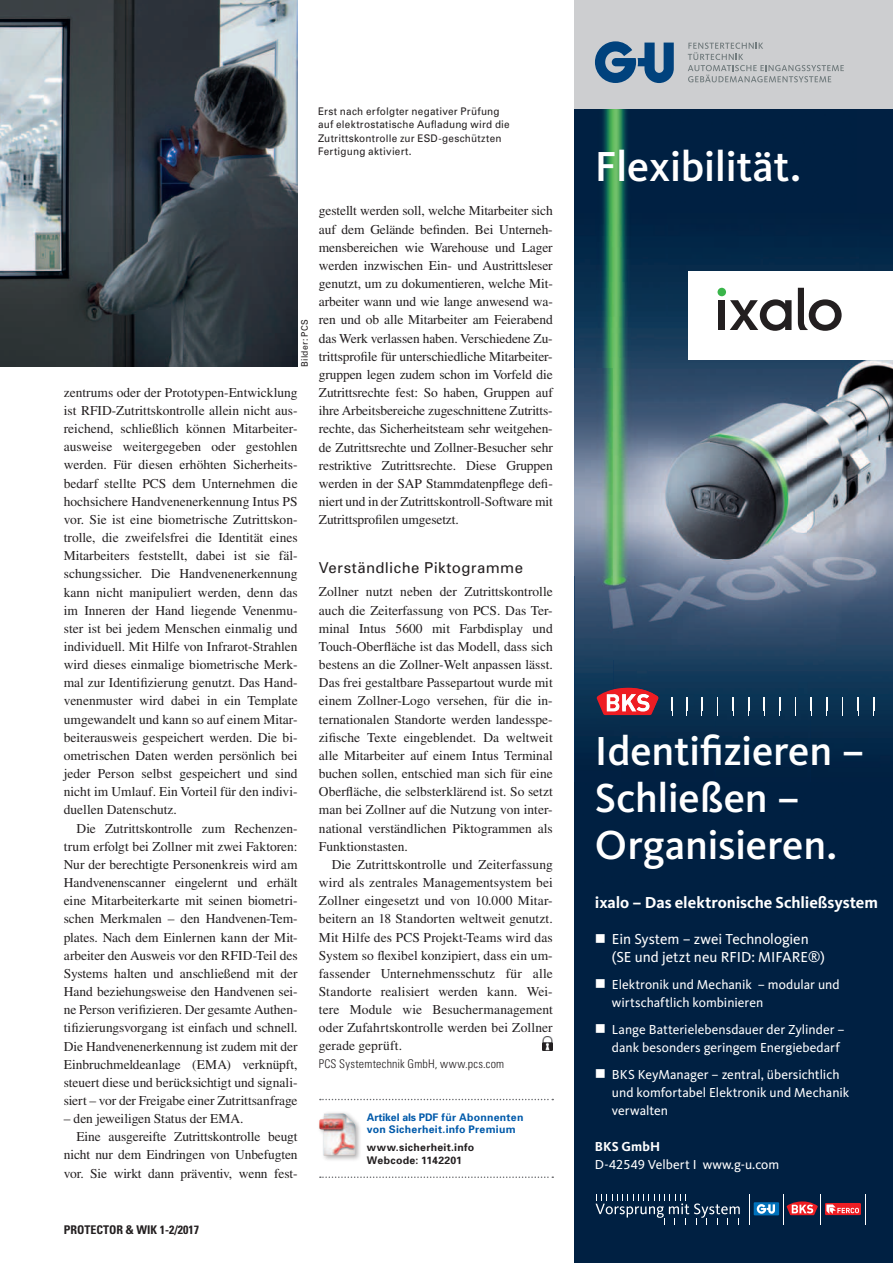
<style>
.page{position:relative;width:893px;height:1263px;background:#fff}
.page>*{position:absolute;margin:0;border:0;box-sizing:border-box;transform-origin:0 0}
.t1{font:500 43.5px "Kievit Pro";letter-spacing:-.01em;color:#fff}
.t2{font:500 42px/47.2px "Kievit Pro";letter-spacing:-.005em;color:#fff}
.t3{font:700 16.5px "Kievit Pro";letter-spacing:-.005em;color:#fff}
.t4{font:15px/18px "Kievit Pro";color:#fff}
.t5{font:15px "Univers";letter-spacing:.02em;color:#231f20}
.t6{font:13.5px/18.1px "Times";letter-spacing:-.01em;color:#231f20;text-align:justify}
.t7{font:13.5px/18px "Kievit Pro";color:#fff}
.t8{font:700 13.5px "Kievit Pro";letter-spacing:.015em;color:#fff}
.t9{font:300 condensed 12px "Univers";letter-spacing:.02em;color:#231f20}
.t10{font:700 condensed 12px "Univers";color:#231f20}
.t11{font:10.5px/13.5px "Univers";letter-spacing:.025em;color:#231f20;scale:.95 1}
.t12{font:700 10.5px/12px "Univers";letter-spacing:.025em;color:#015aaa}
.t13{font:700 10.5px/13.5px "Univers";letter-spacing:.03em;color:#231f20}
.t14{font:9px "Univers";letter-spacing:.025em;color:#231f20;scale:.95 1}
</style>
<div class="page">
<img style="left:0;top:0;width:298px;height:366px">
<div style="left:317px;top:1111px;width:45px;height:51px;background:#231f20;opacity:.35"></div>
<img style="left:319px;top:1113px;width:36px;height:43px">
<svg style="left:320px;top:1099px;width:233px;height:1px"></svg>
<svg style="left:320px;top:1176px;width:233px;height:2px"></svg>
<div style="left:574px;top:0;width:319px;height:110px;background:#cdced0"></div>
<svg style="left:595px;top:41px;width:79px;height:42px"></svg>
<svg style="left:688px;top:43px;width:156px;height:39px"></svg>
<img style="left:574px;top:110px;width:319px;height:207px">
<img style="left:574px;top:317px;width:114px;height:51px">
<img style="left:574px;top:368px;width:39px;height:208px">
<img style="left:574px;top:576px;width:47px;height:207px">
<div style="left:621px;top:710px;width:272px;height:73px;background:#022748"></div>
<div style="left:574px;top:783px;width:319px;height:103px;background:#002042"></div>
<div style="left:574px;top:886px;width:319px;height:377px;background:#002042"></div>
<svg style="left:597px;top:688px;width:61px;height:27px"></svg>
<img style="left:613px;top:358px;width:280px;height:352px">
<svg style="left:701px;top:697px;width:1px;height:18px"></svg>
<svg style="left:717px;top:697px;width:1px;height:18px"></svg>
<svg style="left:733px;top:697px;width:1px;height:18px"></svg>
<svg style="left:748px;top:697px;width:1px;height:18px"></svg>
<svg style="left:764px;top:697px;width:1px;height:18px"></svg>
<svg style="left:780px;top:697px;width:1px;height:18px"></svg>
<svg style="left:795px;top:697px;width:1px;height:18px"></svg>
<svg style="left:811px;top:697px;width:1px;height:18px"></svg>
<svg style="left:826px;top:697px;width:1px;height:18px"></svg>
<svg style="left:842px;top:697px;width:1px;height:18px"></svg>
<svg style="left:858px;top:697px;width:1px;height:18px"></svg>
<svg style="left:873px;top:697px;width:1px;height:18px"></svg>
<svg style="left:687px;top:697px;width:1px;height:18px"></svg>
<svg style="left:672px;top:697px;width:1px;height:18px"></svg>
<img style="left:613px;top:688px;width:45px;height:22px">
<img style="left:622px;top:694px;width:27px;height:16px">
<img style="left:613px;top:694px;width:6px;height:16px">
<div style="left:688px;top:271px;width:205px;height:88px;background:#fff"></div>
<div style="left:717px;top:288px;width:9px;height:8px;background:#3ab54a;border-radius:50%"></div>
<div style="left:719px;top:300px;width:6px;height:30px;background:#231f20"></div>
<svg style="left:730px;top:299px;width:61px;height:32px"></svg>
<svg style="left:798px;top:288px;width:44px;height:43px"></svg>
<svg style="left:595px;top:1194px;width:145px;height:30px"></svg>
<hr style="left:749px;top:1194px;width:1px;height:30px;background:#fff">
<hr style="left:784px;top:1194px;width:1px;height:30px;background:#fff">
<hr style="left:820px;top:1194px;width:1px;height:30px;background:#fff">
<hr style="left:865px;top:1194px;width:1px;height:30px;background:#fff">
<div style="left:754px;top:1202px;width:25px;height:13px;background:#0071bb"></div>
<svg style="left:757px;top:1204px;width:18px;height:10px"></svg>
<svg style="left:787px;top:1201px;width:31px;height:14px"></svg>
<div style="left:825px;top:1203px;width:36px;height:12px;background:#ee1d23"></div>
<svg style="left:826px;top:1204px;width:33px;height:10px"></svg>
<img style="left:543px;top:1036px;width:10px;height:14px">
<p class="t11" style="left:318px;top:104px;width:203px">Erst nach erfolgter negativer Prüfung auf elektrostatische Aufladung wird die Zutrittskontrolle zur ESD-geschützten Fertigung aktiviert.</p>
<p class="t14" style="left:299px;top:367px;width:51px;rotate:-90deg">Bilder: PCS</p>
<p class="t6" style="left:64px;top:383px;width:235px">zentrums oder der Prototypen-Entwicklung ist RFID-Zutrittskontrolle allein nicht aus&shy;reichend, schließlich können Mitarbeiter&shy;ausweise weitergegeben oder gestohlen werden. Für diesen erhöhten Sicherheits&shy;bedarf stellte PCS dem Unternehmen die hochsichere Handvenenerkennung Intus PS vor. Sie ist eine biometrische Zutrittskon&shy;trolle, die zweifelsfrei die Identität eines Mitarbeiters feststellt, dabei ist sie fäl&shy;schungssicher. Die Handvenenerkennung kann nicht manipuliert werden, denn das im Inneren der Hand liegende Venenmu&shy;ster ist bei jedem Menschen einmalig und individuell. Mit Hilfe von Infrarot-Strahlen wird dieses einmalige biometrische Merk&shy;mal zur Identifizierung genutzt. Das Hand&shy;venenmuster wird dabei in ein Template umgewandelt und kann so auf einem Mitar&shy;beiterausweis gespeichert werden. Die bi&shy;ometrischen Daten werden persönlich bei jeder Person selbst gespeichert und sind nicht im Umlauf. Ein Vorteil für den indivi&shy;duellen Datenschutz.</p>
<p class="t6" style="left:64px;top:819px;width:235px;text-indent:13px">Die Zutrittskontrolle zum Rechenzen&shy;trum erfolgt bei Zollner mit zwei Faktoren:<br>Nur der berechtigte Personenkreis wird am Handvenenscanner eingelernt und erhält eine Mitarbeiterkarte mit seinen biometri&shy;schen Merkmalen – den Handvenen-Tem&shy;plates. Nach dem Einlernen kann der Mit&shy;arbeiter den Ausweis vor den RFID-Teil des Systems halten und anschließend mit der Hand beziehungsweise den Handvenen sei&shy;ne Person verifizieren. Der gesamte Authen&shy;tifizierungsvorgang ist einfach und schnell.<br>Die Handvenenerkennung ist zudem mit der Einbruchmeldeanlage (EMA) verknüpft, steuert diese und berücksichtigt und signali&shy;siert – vor der Freigabe einer Zutrittsanfrage</p>
<p class="t6" style="left:64px;top:1109px;width:181px">– den jeweiligen Status der EMA.</p>
<p class="t6" style="left:77px;top:1128px;width:223px">Eine ausgereifte Zutrittskontrolle beugt</p>
<p class="t6" style="left:64px;top:1146px;width:235px">nicht nur dem Eindringen von Unbefugten</p>
<p class="t6" style="left:64px;top:1164px;width:235px">vor. Sie wirkt dann präventiv, wenn fest-</p>
<p class="t6" style="left:319px;top:202px;width:235px">gestellt werden soll, welche Mitarbeiter sich auf dem Gelände befinden. Bei Unterneh&shy;mensbereichen wie Warehouse und Lager werden inzwischen Ein- und Austrittsleser genutzt, um zu dokumentieren, welche Mit&shy;arbeiter wann und wie lange anwesend wa&shy;ren und ob alle Mitarbeiter am Feierabend das Werk verlassen haben. Verschiedene Zu&shy;trittsprofile für unterschiedliche Mitarbeiter&shy;gruppen legen zudem schon im Vorfeld die Zutrittsrechte fest: So haben, Gruppen auf ihre Arbeitsbereiche zugeschnittene Zutritts&shy;rechte, das Sicherheitsteam sehr weitgehen&shy;de Zutrittsrechte und Zollner-Besucher sehr restriktive Zutrittsrechte. Diese Gruppen werden in der SAP Stammdatenpflege defi&shy;niert und in der Zutrittskontroll-Software mit Zutrittsprofilen umgesetzt.</p>
<p class="t5" style="left:319px;top:558px;width:206px">Verständliche Piktogramme</p>
<p class="t6" style="left:319px;top:583px;width:235px">Zollner nutzt neben der Zutrittskontrolle auch die Zeiterfassung von PCS. Das Ter&shy;minal Intus 5600 mit Farbdisplay und Touch-Oberfläche ist das Modell, dass sich bestens an die Zollner-Welt anpassen lässt.<br>Das frei gestaltbare Passepartout wurde mit einem Zollner-Logo versehen, für die in&shy;ternationalen Standorte werden landesspe&shy;zifische Texte eingeblendet. Da weltweit alle Mitarbeiter auf einem Intus Terminal buchen sollen, entschied man sich für eine Oberfläche, die selbsterklärend ist. So setzt man bei Zollner auf die Nutzung von inter&shy;national verständlichen Piktogrammen als Funktionstasten.</p>
<p class="t6" style="left:319px;top:855px;width:235px;text-indent:13px">Die Zutrittskontrolle und Zeiterfassung wird als zentrales Managementsystem bei Zollner eingesetzt und von 10.000 Mitar&shy;beitern an 18 Standorten weltweit genutzt.<br>Mit Hilfe des PCS Projekt-Teams wird das System so flexibel konzipiert, dass ein um&shy;fassender Unternehmensschutz für alle Standorte realisiert werden kann. Wei&shy;tere Module wie Besuchermanagement oder Zufahrtskontrolle werden bei Zollner gerade geprüft.</p>
<p class="t9" style="left:319px;top:1057px;width:187px">PCS Systemtechnik GmbH, www.pcs.com</p>
<p class="t12" style="left:367px;top:1111px;width:158px">Artikel als PDF für Abonnenten von Sicherheit.info Premium</p>
<p class="t13" style="left:367px;top:1140px;width:109px">www.sicherheit.info<br>Webcode: 1142201</p>
<p class="t10" style="left:64px;top:1223px;width:137px">PROTECTOR &amp; WIK 1-2/2017</p>
<h1 class="t1" style="left:595px;top:140px;width:208px">Flexibilität.</h1>
<h2 class="t2" style="left:595px;top:727px;width:271px">Identifizieren –<br>Schließen –<br>Organisieren.</h2>
<p class="t3" style="left:595px;top:893px;width:285px">ixalo – Das elektronische Schließsystem</p>
<p class="t4" style="left:612px;top:930px;width:214px">Ein System – zwei Technologien (SE und jetzt neu RFID: MIFARE®)</p>
<p class="t7" style="left:612px;top:975px;width:229px">Elektronik und Mechanik – modular und wirtschaftlich kombinieren</p>
<p class="t7" style="left:612px;top:1020px;width:234px">Lange Batterielebensdauer der Zylinder – dank besonders geringem Energiebedarf</p>
<p class="t7" style="left:612px;top:1065px;width:239px">BKS KeyManager – zentral, übersichtlich und komfortabel Elektronik und Mechanik verwalten</p>
<p class="t8" style="left:595px;top:1138px;width:67px">BKS GmbH</p>
<p class="t7" style="left:595px;top:1155px;width:186px">D-42549 Velbert I www.g-u.com</p>
</div>
